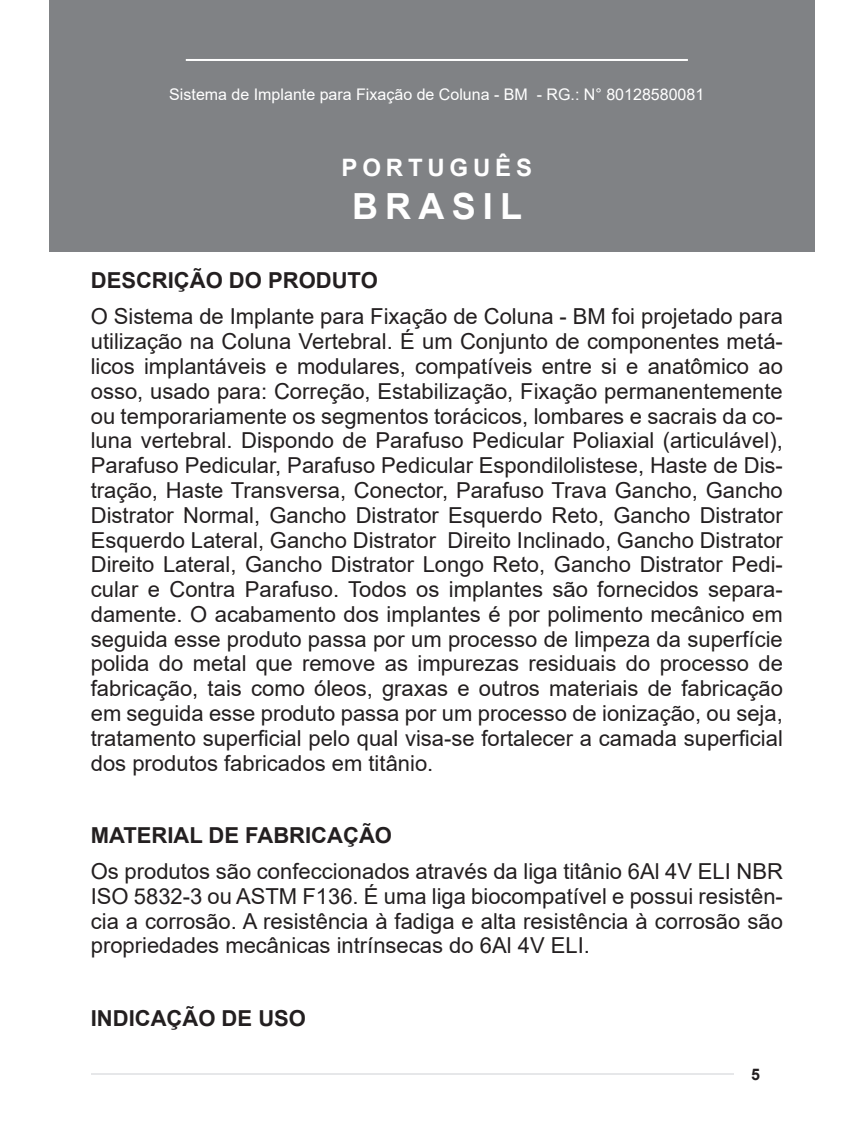
<style>
.page{position:relative;width:851px;height:1134px;background:#fff}
.page>*{position:absolute;margin:0;border:0;box-sizing:border-box;transform-origin:0 0}
.t1{font:700 36px "Arial";letter-spacing:.2em;color:#fff}
.t2{font:700 24px "Arial";letter-spacing:.2em;color:#fff}
.t3{font:22px/24.8px "Arial";color:#231f20;text-align:justify}
.t4{font:700 22px "Arial";color:#231f20}
.t5{font:16px "Arial";color:#fff}
.t6{font:700 16px "Arial";color:#231f20}
</style>
<div class="page">
<hr style="left:91px;top:1073px;width:642px;height:2px;background:#e6e7e9">
<div style="left:49px;top:0;width:765px;height:252px;background:#808285"></div>
<hr style="left:186px;top:59px;width:501px;height:2px;background:#fff">
<p class="t5" style="left:169px;top:83px;width:536px">Sistema de Implante para Fixação de Coluna - BM - RG.: N° 80128580081</p>
<p class="t2" style="left:341px;top:151px;width:192px">PORTUGUÊS</p>
<h1 class="t1" style="left:352px;top:181px;width:171px">BRASIL</h1>
<p class="t4" style="left:91px;top:265px;width:288px">DESCRIÇÃO DO PRODUTO</p>
<p class="t3" style="left:91px;top:304px;width:693px">O Sistema de Implante para Fixação de Coluna - BM foi projetado para utilização na Coluna Vertebral. É um Conjunto de componentes metá&shy;licos implantáveis e modulares, compatíveis entre si e anatômico ao osso, usado para: Correção, Estabilização, Fixação permanentemente ou temporariamente os segmentos torácicos, lombares e sacrais da co&shy;luna vertebral. Dispondo de Parafuso Pedicular Poliaxial (articulável), Parafuso Pedicular, Parafuso Pedicular Espondilolistese, Haste de Dis&shy;tração, Haste Transversa, Conector, Parafuso Trava Gancho, Gancho Distrator Normal, Gancho Distrator Esquerdo Reto, Gancho Distrator Esquerdo Lateral, Gancho Distrator Direito Inclinado, Gancho Distrator Direito Lateral, Gancho Distrator Longo Reto, Gancho Distrator Pedi&shy;cular e Contra Parafuso. Todos os implantes são fornecidos separa&shy;damente. O acabamento dos implantes é por polimento mecânico em seguida esse produto passa por um processo de limpeza da superfície polida do metal que remove as impurezas residuais do processo de fabricação, tais como óleos, graxas e outros materiais de fabricação em seguida esse produto passa por um processo de ionização, ou seja, tratamento superficial pelo qual visa-se fortalecer a camada superficial dos produtos fabricados em titânio.</p>
<p class="t4" style="left:91px;top:820px;width:303px">MATERIAL DE FABRICAÇÃO</p>
<p class="t3" style="left:91px;top:859px;width:693px">Os produtos são confeccionados através da liga titânio 6Al 4V ELI NBR ISO 5832-3 ou ASTM F136. É uma liga biocompatível e possui resistên&shy;cia a corrosão. A resistência à fadiga e alta resistência à corrosão são propriedades mecânicas intrínsecas do 6Al 4V ELI.</p>
<p class="t4" style="left:91px;top:1002px;width:217px">INDICAÇÃO DE USO</p>
<p class="t6" style="left:751px;top:1063px;width:10px">5</p>
</div>
